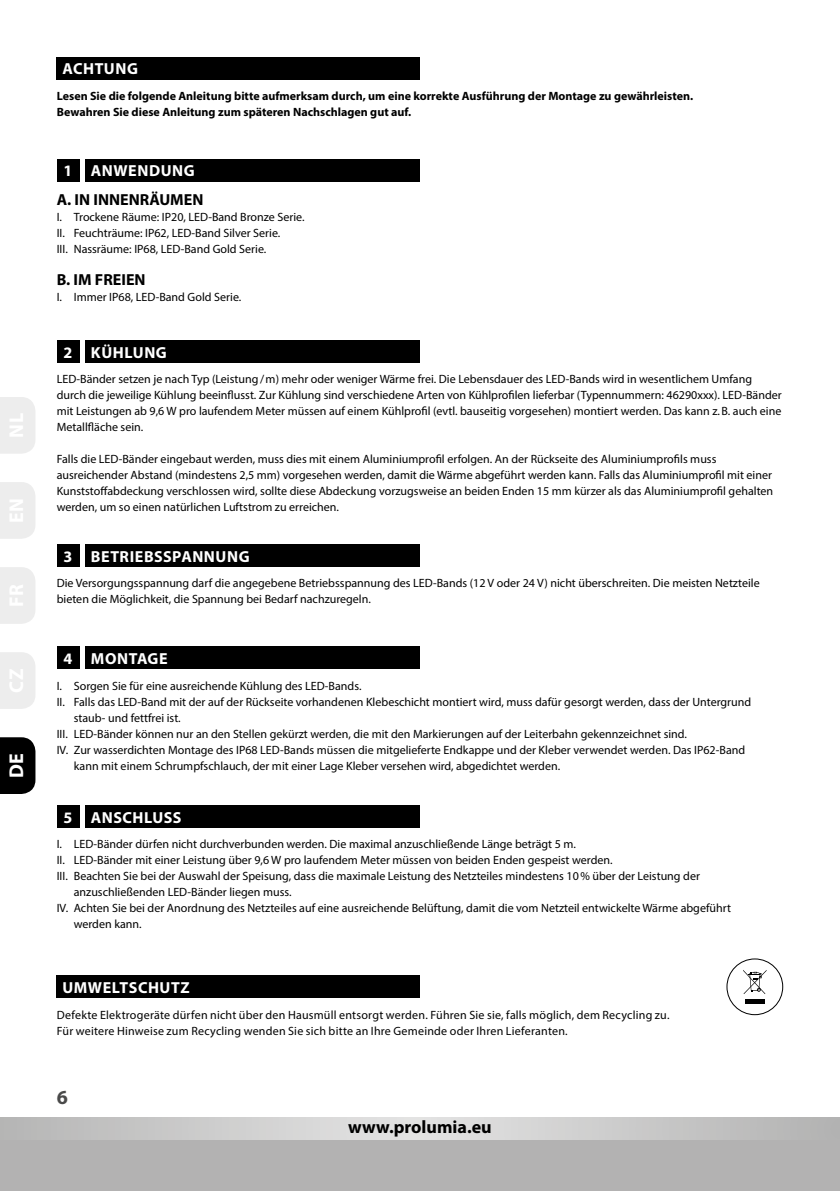
<style>
.page{position:relative;width:840px;height:1191px;background:#fff}
.page>*{position:absolute;margin:0;border:0;box-sizing:border-box;transform-origin:0 0}
.t1{font:700 20px "Myriad Pro";color:#fff}
.t2{font:700 20px "Myriad Pro";color:#4a4a49}
.t3{font:700 18px "Myriad Pro";color:#000}
.t4{font:700 16px "Myriad Pro";letter-spacing:.03em;color:#fff}
.t5{font:700 16px "Myriad Pro";color:#000}
.t6{font:12px/16px "Myriad Pro";color:#000}
.t7{font:700 12px/16px "Myriad Pro";color:#000}
</style>
<div class="page">
<div style="left:0;top:1140px;width:839px;height:51px;background:#b3b2b2"></div>
<svg style="left:0;top:1117px;width:839px;height:23px;background:#cbcbcb"></svg>
<hr style="left:745px;top:999px;width:19px;height:4px;background:#000">
<svg style="left:743px;top:970px;width:23px;height:24px"></svg>
<div style="left:726px;top:958px;width:56px;height:57px;border:1px solid #000;border-radius:50%"></div>
<div style="left:57px;top:57px;width:363px;height:22px;background:#000"></div>
<div style="left:57px;top:975px;width:363px;height:23px;background:#000"></div>
<div style="left:85px;top:159px;width:335px;height:22px;background:#000"></div>
<div style="left:85px;top:340px;width:335px;height:23px;background:#000"></div>
<div style="left:85px;top:544px;width:335px;height:23px;background:#000"></div>
<div style="left:85px;top:646px;width:335px;height:23px;background:#000"></div>
<div style="left:85px;top:805px;width:335px;height:23px;background:#000"></div>
<div style="left:57px;top:159px;width:22px;height:22px;background:#000"></div>
<div style="left:57px;top:340px;width:22px;height:23px;background:#000"></div>
<div style="left:57px;top:544px;width:22px;height:23px;background:#000"></div>
<div style="left:57px;top:646px;width:22px;height:23px;background:#000"></div>
<div style="left:57px;top:805px;width:22px;height:23px;background:#000"></div>
<div style="left:0;top:397px;width:35px;height:57px;background:#ededed"></div>
<div style="left:0;top:482px;width:35px;height:57px;background:#ededed"></div>
<div style="left:0;top:652px;width:35px;height:57px;background:#ededed"></div>
<div style="left:0;top:567px;width:35px;height:57px;background:#ededed"></div>
<div style="left:0;top:737px;width:35px;height:57px;background:#000"></div>
<h1 class="t1" style="left:3px;top:778px;width:27px;rotate:-90deg">DE</h1>
<h3 class="t4" style="left:63px;top:58px;width:77px">ACHTUNG</h3>
<p class="t7" style="left:57px;top:87px;width:637px">Lesen Sie die folgende Anleitung bitte aufmerksam durch, um eine korrekte Ausführung der Montage zu gewährleisten.<br>Bewahren Sie diese Anleitung zum späteren Nachschlagen gut auf.</p>
<h3 class="t4" style="left:64px;top:160px;width:10px">1</h3>
<h3 class="t4" style="left:91px;top:160px;width:105px">ANWENDUNG</h3>
<h3 class="t5" style="left:57px;top:189px;width:148px">A. IN INNENRÄUMEN</h3>
<p class="t6" style="left:57px;top:209px;width:249px">I. Trockene Räume: IP20, LED-Band Bronze Serie.<br>II. Feuchträume: IP62, LED-Band Silver Serie.<br>III. Nassräume: IP68, LED-Band Gold Serie.</p>
<h3 class="t5" style="left:57px;top:269px;width:90px">B. IM FREIEN</h3>
<p class="t6" style="left:57px;top:289px;width:186px">I. Immer IP68, LED-Band Gold Serie.</p>
<h3 class="t4" style="left:64px;top:342px;width:10px">2</h3>
<h3 class="t4" style="left:91px;top:342px;width:77px">KÜHLUNG</h3>
<p class="t6" style="left:57px;top:371px;width:726px">LED-Bänder setzen je nach Typ (Leistung/m) mehr oder weniger Wärme frei. Die Lebensdauer des LED-Bands wird in wesentlichem Umfang durch die jeweilige Kühlung beeinflusst. Zur Kühlung sind verschiedene Arten von Kühlprofilen lieferbar (Typennummern: 46290xxx). LED-Bänder mit Leistungen ab 9,6 W pro laufendem Meter müssen auf einem Kühlprofil (evtl. bauseitig vorgesehen) montiert werden. Das kann z.B. auch eine Metallfläche sein.</p>
<p class="t6" style="left:57px;top:451px;width:717px">Falls die LED-Bänder eingebaut werden, muss dies mit einem Aluminiumprofil erfolgen. An der Rückseite des Aluminiumprofils muss ausreichender Abstand (mindestens 2,5 mm) vorgesehen werden, damit die Wärme abgeführt werden kann. Falls das Aluminiumprofil mit einer Kunststoffabdeckung verschlossen wird, sollte diese Abdeckung vorzugsweise an beiden Enden 15 mm kürzer als das Aluminiumprofil gehalten werden, um so einen natürlichen Luftstrom zu erreichen.</p>
<h3 class="t4" style="left:64px;top:546px;width:10px">3</h3>
<h3 class="t4" style="left:91px;top:546px;width:160px">BETRIEBSSPANNUNG</h3>
<p class="t6" style="left:57px;top:575px;width:704px">Die Versorgungsspannung darf die angegebene Betriebsspannung des LED-Bands (12 V oder 24 V) nicht überschreiten. Die meisten Netzteile bieten die Möglichkeit, die Spannung bei Bedarf nachzuregeln.</p>
<h3 class="t4" style="left:64px;top:648px;width:10px">4</h3>
<h3 class="t4" style="left:91px;top:648px;width:78px">MONTAGE</h3>
<p class="t6" style="left:57px;top:677px;width:306px">I. Sorgen Sie für eine ausreichende Kühlung des LED-Bands.</p>
<p class="t6" style="left:57px;top:693px;width:695px">II. Falls das LED-Band mit der auf der Rückseite vorhandenen Klebeschicht montiert wird, muss dafür gesorgt werden, dass der Untergrund</p>
<p class="t6" style="left:74px;top:709px;width:108px">staub- und fettfrei ist.</p>
<p class="t6" style="left:57px;top:725px;width:631px">III. LED-Bänder können nur an den Stellen gekürzt werden, die mit den Markierungen auf der Leiterbahn gekennzeichnet sind.</p>
<p class="t6" style="left:57px;top:741px;width:689px">IV. Zur wasserdichten Montage des IP68 LED-Bands müssen die mitgelieferte Endkappe und der Kleber verwendet werden. Das IP62-Band</p>
<p class="t6" style="left:74px;top:757px;width:487px">kann mit einem Schrumpfschlauch, der mit einer Lage Kleber versehen wird, abgedichtet werden.</p>
<h3 class="t4" style="left:64px;top:807px;width:10px">5</h3>
<h3 class="t4" style="left:91px;top:807px;width:92px">ANSCHLUSS</h3>
<p class="t6" style="left:57px;top:836px;width:520px">I. LED-Bänder dürfen nicht durchverbunden werden. Die maximal anzuschließende Länge beträgt 5 m.</p>
<p class="t6" style="left:57px;top:852px;width:557px">II. LED-Bänder mit einer Leistung über 9,6 W pro laufendem Meter müssen von beiden Enden gespeist werden.</p>
<p class="t6" style="left:57px;top:868px;width:644px">III. Beachten Sie bei der Auswahl der Speisung, dass die maximale Leistung des Netzteiles mindestens 10% über der Leistung der</p>
<p class="t6" style="left:74px;top:884px;width:219px">anzuschließenden LED-Bänder liegen muss.</p>
<p class="t6" style="left:57px;top:900px;width:675px">IV. Achten Sie bei der Anordnung des Netzteiles auf eine ausreichende Belüftung, damit die vom Netzteil entwickelte Wärme abgeführt</p>
<p class="t6" style="left:74px;top:916px;width:69px">werden kann.</p>
<h3 class="t4" style="left:63px;top:977px;width:128px">UMWELTSCHUTZ</h3>
<p class="t6" style="left:57px;top:1006px;width:614px">Defekte Elektrogeräte dürfen nicht über den Hausmüll entsorgt werden. Führen Sie sie, falls möglich, dem Recycling zu.<br>Für weitere Hinweise zum Recycling wenden Sie sich bitte an Ihre Gemeinde oder Ihren Lieferanten.</p>
<h1 class="t2" style="left:57px;top:1084px;width:13px">6</h1>
<h2 class="t3" style="left:348px;top:1115px;width:145px">www.prolumia.eu</h2>
</div>
